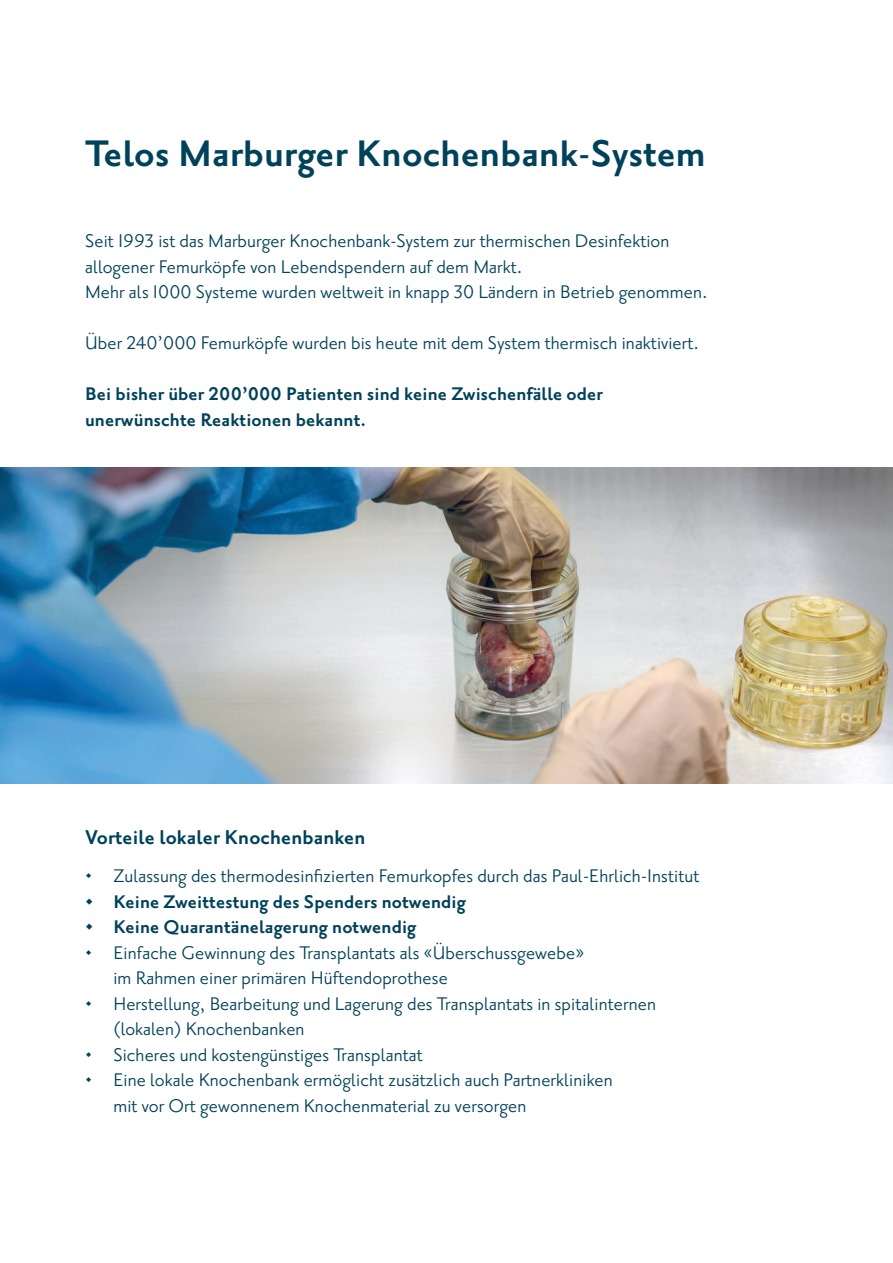
<style>
.page{position:relative;width:893px;height:1263px;background:#fff}
.page>*{position:absolute;margin:0;border:0;box-sizing:border-box;transform-origin:0 0}
.t1{font:700 45px "Priori Sans OT";letter-spacing:.005em;color:#00425a}
.t2{font:700 24.3px "Priori Sans OT";letter-spacing:.005em;color:#00425a}
.t3{font:22.35px/25.5px "Priori Sans OT";letter-spacing:.005em;color:#00425a}
.t4{font:700 22.35px/25.5px "Priori Sans OT";letter-spacing:.005em;color:#00425a}
</style>
<div class="page">
<img style="left:0;top:468px;width:893px;height:315px">
<h1 class="t1" style="left:85px;top:134px;width:622px">Telos Marburger Knochenbank-System</h1>
<p class="t3" style="left:85px;top:229px;width:624px">Seit 1993 ist das Marburger Knochenbank-System zur thermischen Desinfektion allogener Femurköpfe von Lebendspendern auf dem Markt.<br>Mehr als 1000 Systeme wurden weltweit in knapp 30 Ländern in Betrieb genommen.</p>
<p class="t3" style="left:85px;top:331px;width:616px">Über 240’000 Femurköpfe wurden bis heute mit dem System thermisch inaktiviert.</p>
<p class="t4" style="left:85px;top:382px;width:519px">Bei bisher über 200’000 Patienten sind keine Zwischenfälle oder unerwünschte Reaktionen bekannt.</p>
<p class="t2" style="left:85px;top:826px;width:282px">Vorteile lokaler Knochenbanken</p>
<p class="t3" style="left:85px;top:864px;width:616px">• Zulassung des thermodesinfizierten Femurkopfes durch das Paul-Ehrlich-Institut</p>
<p class="t4" style="left:85px;top:890px;width:382px">• Keine Zweittestung des Spenders notwendig</p>
<p class="t4" style="left:85px;top:915px;width:333px">• Keine Quarantänelagerung notwendig</p>
<p class="t3" style="left:113px;top:941px;width:472px;text-indent:-28px">• Einfache Gewinnung des Transplantats als «Überschussgewebe» im Rahmen einer primären Hüftendoprothese</p>
<p class="t3" style="left:113px;top:992px;width:544px;text-indent:-28px">• Herstellung, Bearbeitung und Lagerung des Transplantats in spitalinternen (lokalen) Knochenbanken</p>
<p class="t3" style="left:85px;top:1043px;width:339px">• Sicheres und kostengünstiges Transplantat</p>
<p class="t3" style="left:113px;top:1068px;width:501px;text-indent:-28px">• Eine lokale Knochenbank ermöglicht zusätzlich auch Partnerkliniken mit vor Ort gewonnenem Knochenmaterial zu versorgen</p>
</div>
